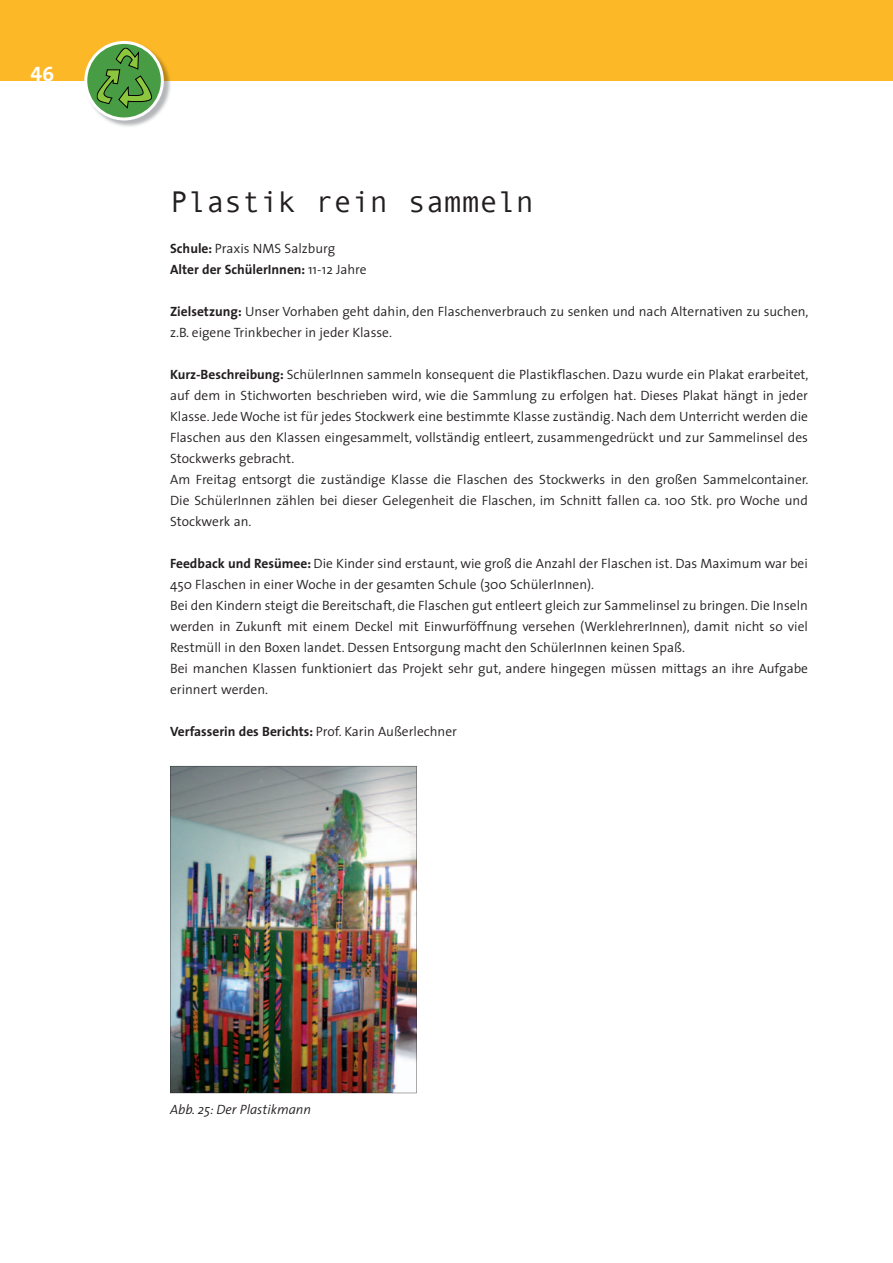
<style>
.page{position:relative;width:893px;height:1263px;background:#fff}
.page>*{position:absolute;margin:0;border:0;box-sizing:border-box;transform-origin:0 0}
.t1{font:30px "Andale Mono";color:#231f20}
.t2{font:21px "The Sans Bold Caps";color:#fff}
.t3{font:300 13.5px/21px "The Sans";color:#231f20}
.t4{font:700 13.5px/21px "The Sans";color:#231f20}
.t5{font:italic 300 13.5px "The Sans";color:#231f20}
.s1{font-weight:300}
.s2{font-weight:700}
</style>
<div class="page">
<div style="left:0;top:0;width:893px;height:81px;background:#fcb827"></div>
<img style="left:107px;top:64px;width:64px;height:63px">
<svg style="left:84px;top:41px;width:80px;height:79px"></svg>
<img style="left:170px;top:766px;width:247px;height:327px">
<h2 class="t2" style="left:31px;top:56px;width:25px">46</h2>
<h1 class="t1" style="left:170px;top:185px;width:365px">Plastik rein sammeln</h1>
<p class="t4" style="left:170px;top:238px;width:198px">Schule: <span class="s1">Praxis NMS Salzburg<br></span>Alter der SchülerInnen: <span class="s1">11-12 Jahre</span></p>
<p class="t3" style="left:170px;top:301px;width:640px"><span class="s2">Zielsetzung:</span> Unser Vorhaben geht dahin, den Flaschenverbrauch zu senken und nach Alternativen zu suchen, z.B. eigene Trinkbecher in jeder Klasse.</p>
<p class="t3" style="left:170px;top:364px;width:640px"><span class="s2">Kurz-Beschreibung:</span> SchülerInnen sammeln konsequent die Plastikflaschen. Dazu wurde ein Plakat erarbeitet, auf dem in Stichworten beschrieben wird, wie die Sammlung zu erfolgen hat. Dieses Plakat hängt in jeder Klasse. Jede Woche ist für jedes Stockwerk eine bestimmte Klasse zuständig. Nach dem Unterricht werden die Flaschen aus den Klassen eingesammelt, vollständig entleert, zusammengedrückt und zur Sammelinsel des Stockwerks gebracht.<br>Am Freitag entsorgt die zuständige Klasse die Flaschen des Stockwerks in den großen Sammelcontainer.<br>Die SchülerInnen zählen bei dieser Gelegenheit die Flaschen, im Schnitt fallen ca. 100 Stk. pro Woche und Stockwerk an.</p>
<p class="t3" style="left:170px;top:553px;width:639px"><span class="s2">Feedback und Resümee:</span> Die Kinder sind erstaunt, wie groß die Anzahl der Flaschen ist. Das Maximum war bei 450 Flaschen in einer Woche in der gesamten Schule (300 SchülerInnen).<br>Bei den Kindern steigt die Bereitschaft, die Flaschen gut entleert gleich zur Sammelinsel zu bringen. Die Inseln werden in Zukunft mit einem Deckel mit Einwurföffnung versehen (WerklehrerInnen), damit nicht so viel Restmüll in den Boxen landet. Dessen Entsorgung macht den SchülerInnen keinen Spaß.<br>Bei manchen Klassen funktioniert das Projekt sehr gut, andere hingegen müssen mittags an ihre Aufgabe erinnert werden.</p>
<p class="t4" style="left:170px;top:721px;width:288px">Verfasserin des Berichts: <span class="s1">Prof. Karin Außerlechner</span></p>
<p class="t5" style="left:170px;top:1098px;width:143px">Abb. 25: Der Plastikmann</p>
</div>
